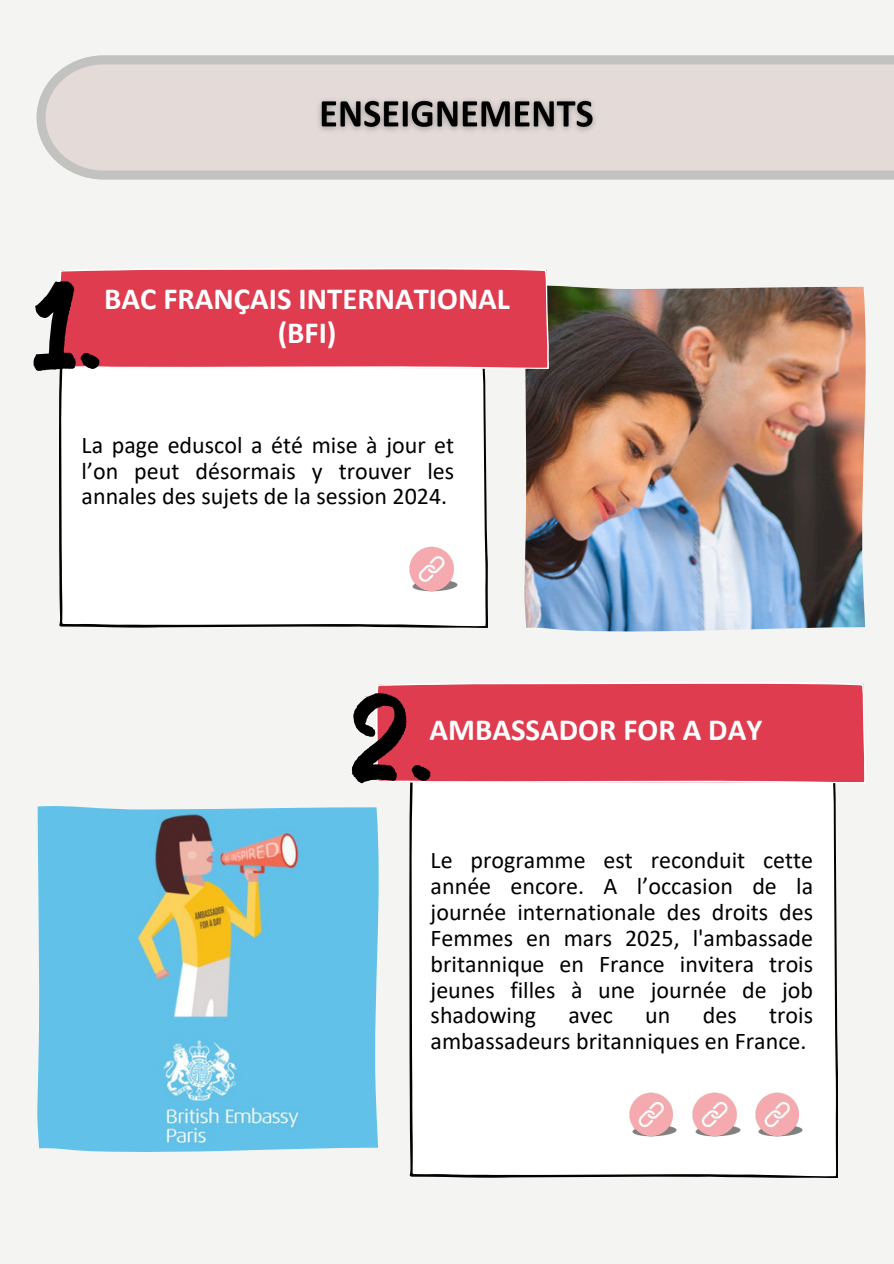
<style>
.page{position:relative;width:894px;height:1264px;background:#fff}
.page>*{position:absolute;margin:0;border:0;box-sizing:border-box;transform-origin:0 0}
.t1{font:120px "Bosk";color:#000}
.t2{font:700 30.75px/33.8px "Calibri";color:#fff;text-align:center}
.t3{font:24px/25.8px "Calibri";color:#000;text-align:justify}
</style>
<div class="page">
<div style="left:0;top:0;width:893px;height:1263px;background:#f4f4f2"></div>
<div style="left:59px;top:369px;width:428px;height:259px;background:#fff"></div>
<img style="left:524px;top:285px;width:341px;height:347px">
<div style="left:59px;top:268px;width:489px;height:101px;background:#df3c4f"></div>
<img style="left:409px;top:544px;width:51px;height:50px">
<div style="left:409px;top:783px;width:429px;height:394px;background:#fff"></div>
<img style="left:37px;top:806px;width:341px;height:346px">
<div style="left:376px;top:682px;width:489px;height:101px;background:#df3c4f"></div>
<img style="left:754px;top:1089px;width:51px;height:50px">
<svg style="left:37px;top:55px;width:856px;height:124px"></svg>
<img style="left:310px;top:92px;width:294px;height:48px">
<img style="left:692px;top:1089px;width:51px;height:50px">
<img style="left:629px;top:1089px;width:50px;height:50px">
<p class="t1" style="left:31px;top:279px;width:72px">1.</p>
<p class="t2" style="left:104px;top:285px;width:407px">BAC FRANÇAIS INTERNATIONAL (BFI)</p>
<p class="t3" style="left:82px;top:434px;width:374px">La page eduscol a été mise à jour et l’on peut désormais y trouver les annales des sujets de la session 2024.</p>
<p class="t1" style="left:349px;top:691px;width:85px">2.</p>
<h3 class="t2" style="left:429px;top:715px;width:334px">AMBASSADOR FOR A DAY</h3>
<p class="t3" style="left:430px;top:849px;width:384px">Le programme est reconduit cette année encore. A l’occasion de la journée internationale des droits des Femmes en mars 2025, l'ambassade britannique en France invitera trois jeunes filles à une journée de job shadowing</p>
<p class="t3" style="left:568px;top:1004px;width:46px">avec</p>
<p class="t3" style="left:645px;top:1004px;width:27px">un</p>
<p class="t3" style="left:702px;top:1004px;width:35px">des</p>
<p class="t3" style="left:430px;top:1004px;width:384px;text-align:right">trois<br>ambassadeurs britanniques en France.</p>
</div>
